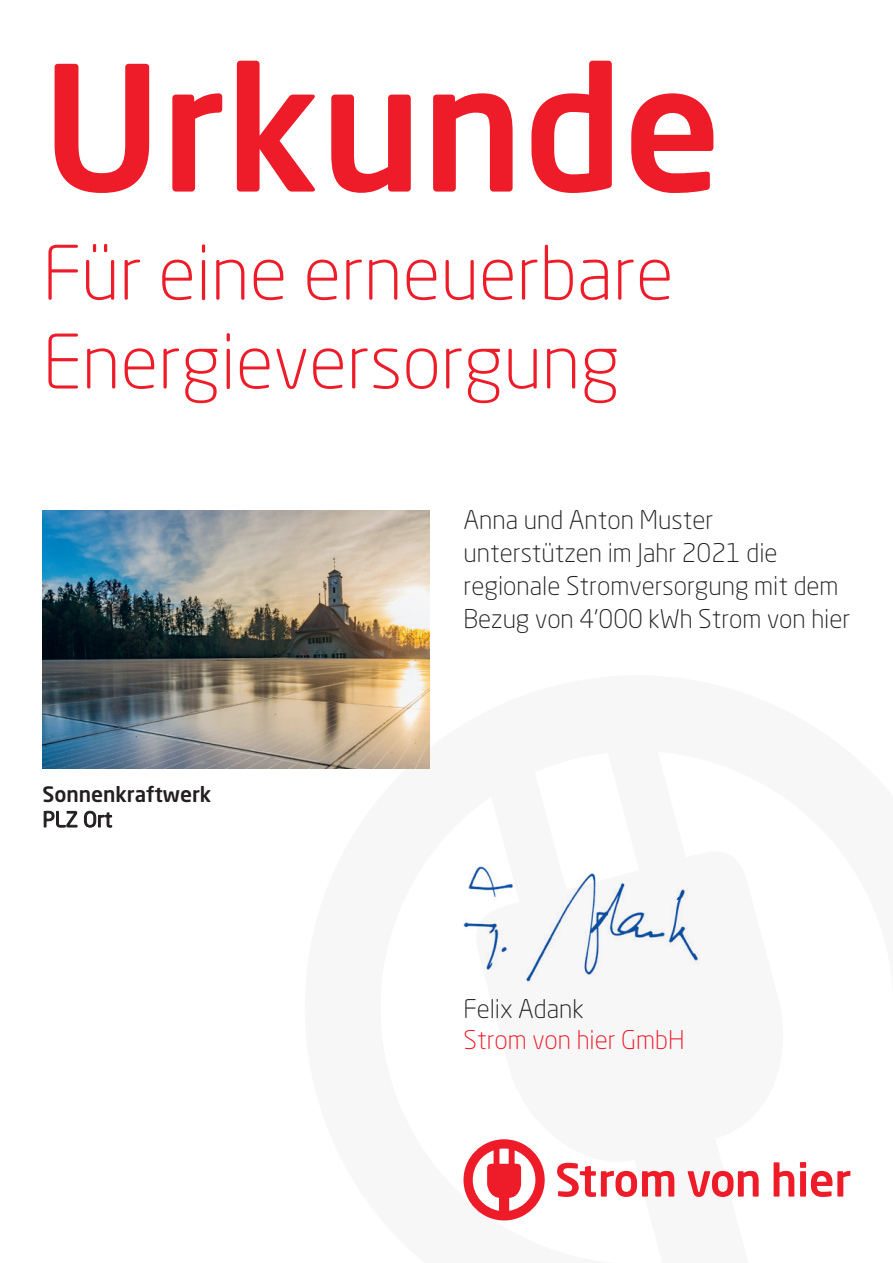
<style>
.page{position:relative;width:893px;height:1263px;background:#fff}
.page>*{position:absolute;margin:0;border:0;box-sizing:border-box;transform-origin:0 0}
.t1{font:500 172.05px "Neo Sans Pro";color:#ee1b29}
.t2{font:300 73.95px/88.8px "Neo Sans Pro";color:#ee1b29}
.t3{font:300 25.5px/33.2px "Neo Sans Pro";color:#231f20}
.t4{font:300 25.5px "Neo Sans Pro";color:#ee1b29}
.t5{font:500 21px/25.2px "Neo Sans Pro";letter-spacing:-.005em;color:#231f20}
.s1{font-weight:400}
</style>
<div class="page">
<img style="left:43px;top:510px;width:386px;height:258px">
<svg style="left:557px;top:1163px;width:117px;height:34px"></svg>
<svg style="left:688px;top:1171px;width:71px;height:26px"></svg>
<svg style="left:774px;top:1162px;width:20px;height:34px"></svg>
<svg style="left:800px;top:1162px;width:50px;height:35px"></svg>
<svg style="left:463px;top:1139px;width:82px;height:81px"></svg>
<img style="left:463px;top:866px;width:237px;height:116px">
<p class="t1" style="left:43px;top:20px;width:681px">Urkunde</p>
<p class="t2" style="left:43px;top:228px;width:633px">Für eine erneuerbare<br>Energieversorgung</p>
<p class="t5" style="left:43px;top:781px;width:170px">Sonnenkraftwerk<br><span class="s1">PLZ Ort</span></p>
<p class="t3" style="left:463px;top:503px;width:388px">Anna und Anton Muster unterstützen im Jahr 2021 die regionale Stromversorgung mit dem<br>Bezug von 4'000 kWh Strom von hier</p>
<p class="t3" style="left:463px;top:992px;width:122px">Felix Adank</p>
<p class="t4" style="left:463px;top:1024px;width:223px">Strom von hier GmbH</p>
</div>
